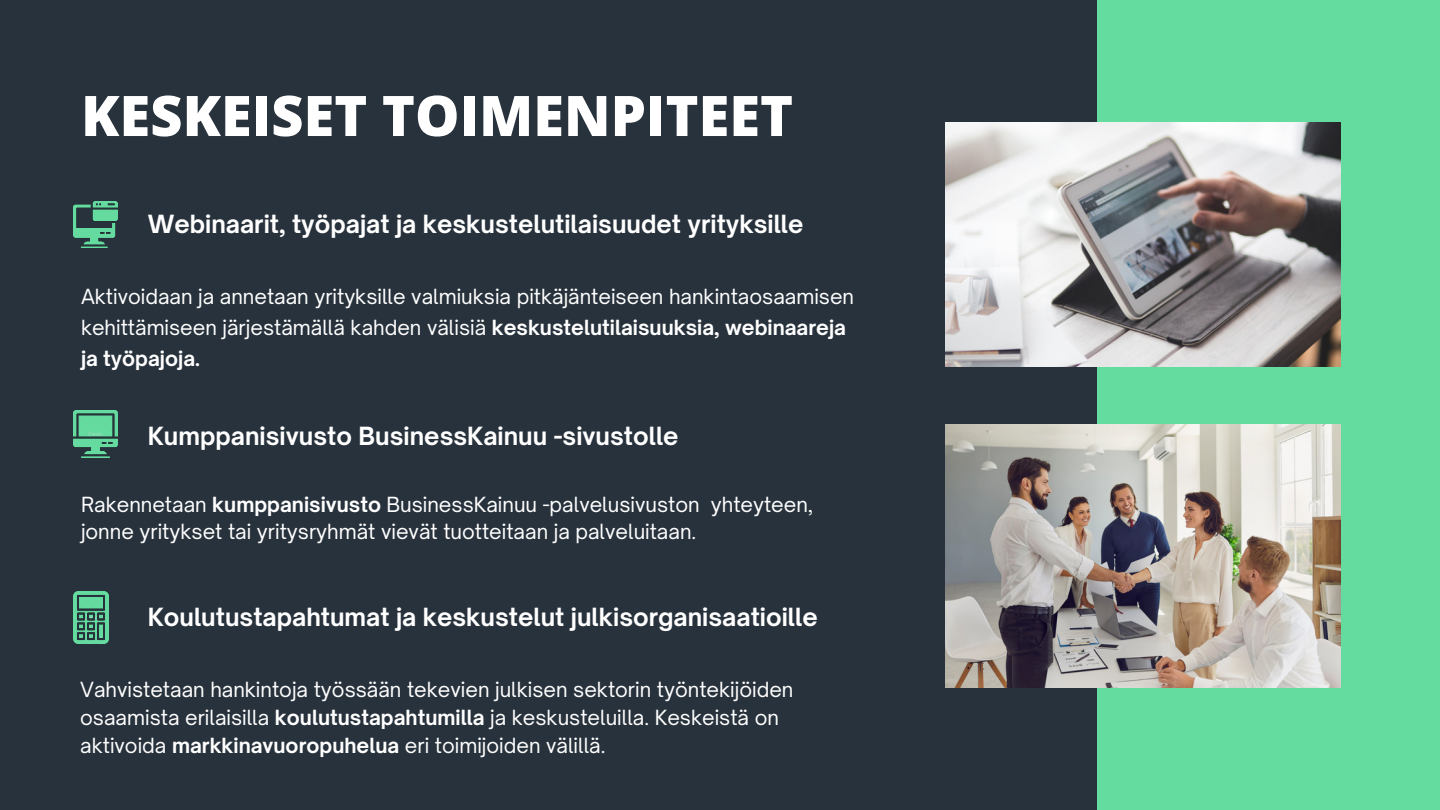
<style>
.page{position:relative;width:1440px;height:810px;background:#28323c}
.page>*{position:absolute;margin:0;border:0;box-sizing:border-box;transform-origin:0 0}
.t1{font:800 56px "Open Sans";color:#fff}
.t2{font:700 24px "Open Sauce One";color:#fff}
.t3{font:20px/27.8px "Open Sauce One";color:#fff}
.s1{font-weight:700}
</style>
<div class="page">
<div style="left:1097px;top:0;width:343px;height:810px;background:#64dca0"></div>
<img style="left:945px;top:123px;width:395px;height:243px">
<img style="left:945px;top:425px;width:395px;height:262px">
<img style="left:74px;top:410px;width:44px;height:48px">
<img style="left:74px;top:201px;width:44px;height:47px">
<img style="left:74px;top:591px;width:35px;height:53px">
<h1 class="t1" style="left:81px;top:76px;width:714px">KESKEISET TOIMENPITEET</h1>
<p class="t2" style="left:148px;top:209px;width:657px">Webinaarit, työpajat ja keskustelutilaisuudet yrityksille</p>
<p class="t3" style="left:81px;top:281px;width:775px;line-height:30.8px">Aktivoidaan ja annetaan yrityksille valmiuksia pitkäjänteiseen hankintaosaamisen kehittämiseen järjestämällä kahden välisiä <span class="s1">keskustelutilaisuuksia, webinaareja ja työpajoja.</span></p>
<p class="t2" style="left:148px;top:421px;width:532px">Kumppanisivusto BusinessKainuu -sivustolle</p>
<p class="t3" style="left:81px;top:490px;width:734px">Rakennetaan <span class="s1">kumppanisivusto</span> BusinessKainuu -palvelusivuston yhteyteen, jonne yritykset tai yritysryhmät vievät tuotteitaan ja palveluitaan.</p>
<p class="t2" style="left:148px;top:602px;width:671px">Koulutustapahtumat ja keskustelut julkisorganisaatioille</p>
<p class="t3" style="left:80px;top:676px;width:715px">Vahvistetaan hankintoja työssään tekevien julkisen sektorin työntekijöiden osaamista erilaisilla <span class="s1">koulutustapahtumilla</span> ja keskusteluilla. Keskeistä on aktivoida <span class="s1">markkinavuoropuhelua</span> eri toimijoiden välillä.</p>
</div>
